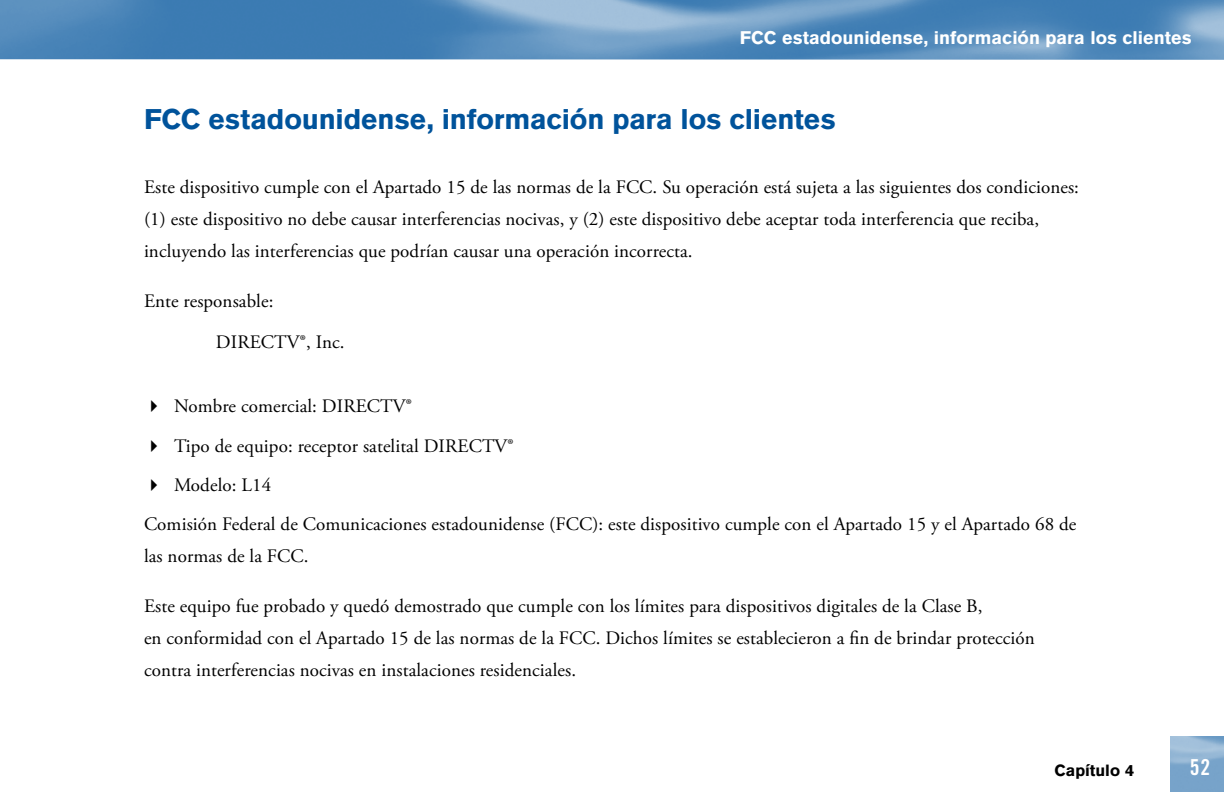
<style>
.page{position:relative;width:1224px;height:792px;background:#fff}
.page>*{position:absolute;margin:0;border:0;box-sizing:border-box;transform-origin:0 0}
.t1{font:900 28px "Akzidenz Grotesk";letter-spacing:-.005em;color:#00539b}
.t2{font:22px "Trade Gothic LT Std Bd Cn 20";color:#fff}
.t3{font:19px/32px "Adobe Garamond Pro";letter-spacing:.005em;color:#000}
.t4{font:900 18px "Akzidenz Grotesk";color:#fff}
.t5{font:900 16px "Akzidenz Grotesk";color:#000}
</style>
<div class="page">
<img style="left:0;top:0;width:1224px;height:60px">
<img style="left:1170px;top:736px;width:54px;height:56px">
<p class="t4" style="left:740px;top:26px;width:454px">FCC estadounidense, información para los clientes</p>
<h1 class="t1" style="left:144px;top:103px;width:694px">FCC estadounidense, información para los clientes</h1>
<p class="t3" style="left:144px;top:172px;width:937px">Este dispositivo cumple con el Apartado 15 de las normas de la FCC. Su operación está sujeta a las siguientes dos condiciones: (1) este dispositivo no debe causar interferencias nocivas, y (2) este dispositivo debe aceptar toda interferencia que reciba, incluyendo las interferencias que podrían causar una operación incorrecta.</p>
<p class="t3" style="left:216px;top:282px;width:130px;line-height:41px;text-indent:-72px">Ente responsable:<br>DIRECTV®, Inc.</p>
<p class="t3" style="left:144px;top:391px;width:269px">✔ Nombre comercial: DIRECTV®</p>
<p class="t3" style="left:144px;top:430px;width:371px">✔ Tipo de equipo: receptor satelital DIRECTV®</p>
<p class="t3" style="left:144px;top:466px;width:934px;line-height:39.2px">✔ Modelo: L14<br>Comisión Federal de Comunicaciones estadounidense (FCC): este dispositivo cumple con el Apartado 15 y el Apartado 68 de</p>
<p class="t3" style="left:144px;top:541px;width:166px">las normas de la FCC.</p>
<p class="t3" style="left:144px;top:591px;width:892px">Este equipo fue probado y quedó demostrado que cumple con los límites para dispositivos digitales de la Clase B,<br>en conformidad con el Apartado 15 de las normas de la FCC. Dichos límites se establecieron a fin de brindar protección contra interferencias nocivas en instalaciones residenciales.</p>
<p class="t5" style="left:1055px;top:761px;width:81px">Capítulo 4</p>
<p class="t2" style="left:1190px;top:754px;width:22px">15 2</p>
</div>
